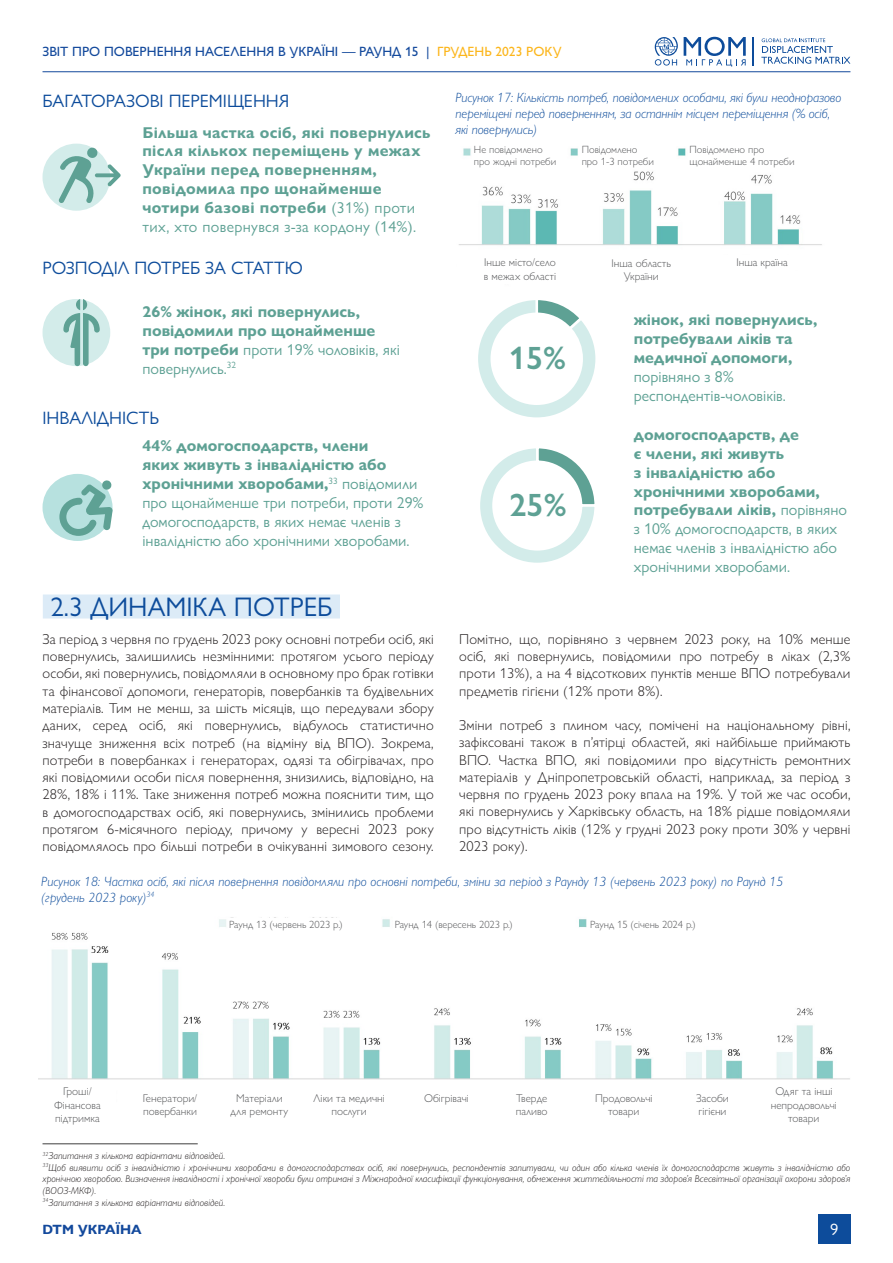
<style>
.page{position:relative;width:893px;height:1263px;background:#fff}
.page>*{position:absolute;margin:0;border:0;box-sizing:border-box;transform-origin:0 0}
.numb_section{font:600 32.4px "Gill Sans Nova";color:#5ea194}
.t1{font:27px "Gill Sans Nova";color:#0d4c9b}
.HEADING_1{font:18px "Gill Sans Nova";color:#0d4c9b}
.t2{font:16.5px "Gill Sans Nova";color:#fff}
.Heading_2{font:700 15.75px/18.9px "Gill Sans Nova";color:#5ea194}
.Heading_2-2{font:15.75px/18.9px "Gill Sans Nova";color:#5ea194}
.Heading_2-3{font:700 15.75px/18.9px "Gill Sans Nova";letter-spacing:.02em;color:#5ea194}
.basic{font:300 14.4px/17.2px "Gill Sans Nova";letter-spacing:.01em;color:#231f20;text-align:justify}
.title_pic{font:italic 300 13.5px/16.2px "Gill Sans Nova";color:#0d4c9b}
.t3{font:500 13.5px "Gill Sans Nova";color:#13499c}
.t4{font:700 13.5px "Gill Sans Nova";color:#13499c}
.t5{font:300 11.25px/13.5px "Gill Sans Nova";color:#57585a;text-align:center}
.t6{font:300 10.5px/12px "Gill Sans Nova";color:#57585a}
.t7{font:italic 300 10.05px/11.7px "Gill Sans Nova";color:#231f20;text-align:justify}
.s1{color:#fcb61c}
.s2{font-weight:400}
.s3{font-weight:700}
</style>
<div class="page">
<hr style="left:43px;top:71px;width:807px;height:1px;background:#13499c">
<div style="left:818px;top:1215px;width:32px;height:29px;background:#0d4c9b"></div>
<svg style="left:752px;top:37px;width:1px;height:29px"></svg>
<svg style="left:761px;top:38px;width:89px;height:26px"></svg>
<svg style="left:655px;top:37px;width:23px;height:29px"></svg>
<svg style="left:684px;top:37px;width:62px;height:30px"></svg>
<div style="left:43px;top:594px;width:297px;height:24px;background:#dcebf7"></div>
<div style="left:43px;top:144px;width:67px;height:67px;background:#d3ecea;border-radius:50%"></div>
<svg style="left:58px;top:147px;width:63px;height:56px"></svg>
<div style="left:43px;top:474px;width:70px;height:67px;background:#b7e1df;border-radius:50%"></div>
<div style="left:43px;top:299px;width:67px;height:67px;background:#d3ecea;border-radius:50%"></div>
<svg style="left:63px;top:299px;width:37px;height:67px"></svg>
<img style="left:459px;top:148px;width:363px;height:98px">
<img style="left:39px;top:917px;width:811px;height:163px">
<svg style="left:478px;top:300px;width:118px;height:118px"></svg>
<svg style="left:480px;top:448px;width:115px;height:115px"></svg>
<hr style="left:43px;top:1143px;width:155px;height:1px;background:#3e3e3f">
<svg style="left:59px;top:480px;width:54px;height:56px"></svg>
<div style="left:473px;top:144px;width:93px;height:22px;background:#fff"></div>
<div style="left:580px;top:143px;width:94px;height:24px;background:#fff"></div>
<div style="left:688px;top:143px;width:132px;height:24px;background:#fff"></div>
<div style="left:228px;top:918px;width:131px;height:12px;background:#fff"></div>
<div style="left:393px;top:917px;width:152px;height:14px;background:#fff"></div>
<div style="left:589px;top:917px;width:152px;height:14px;background:#fff"></div>
<p class="t3" style="left:43px;top:43px;width:521px">ЗВІТ ПРО ПОВЕРНЕННЯ НАСЕЛЕННЯ В УКРАЇНІ — РАУНД 15 | <span class="s1">ГРУДЕНЬ 2023 РОКУ</span></p>
<p class="HEADING_1" style="left:43px;top:90px;width:248px">БАГАТОРАЗОВІ ПЕРЕМІЩЕННЯ</p>
<p class="Heading_2-3" style="left:142px;top:123px;width:290px">Більша частка осіб, які повернулись після кількох переміщень у межах України перед поверненням, повідомила про щонайменше чотири базові потреби <span class="s2">(31%) проти тих, хто повернувся з-за кордону (14%).</span></p>
<p class="HEADING_1" style="left:43px;top:257px;width:262px">РОЗПОДІЛ ПОТРЕБ ЗА СТАТТЮ</p>
<p class="Heading_2" style="left:142px;top:302px;width:259px">26% жінок, які повернулись, повідомили про щонайменше три потреби <span class="s2">проти 19% чоловіків, які повернулись.</span><sup>32</sup></p>
<p class="HEADING_1" style="left:43px;top:407px;width:118px">ІНВАЛІДНІСТЬ</p>
<p class="Heading_2-2" style="left:142px;top:436px;width:283px"><span class="s3">44% домогосподарств, члени<br>яких живуть з інвалідністю або хронічними хворобами,</span><sup>33</sup> повідомили про щонайменше три потреби, проти 29% домогосподарств, в яких немає членів з інвалідністю або хронічними хворобами.</p>
<p class="title_pic" style="left:455px;top:89px;width:387px">Рисунок 17: Кількість потреб, повідомлених особами, які були неодноразово переміщені перед поверненням, за останнім місцем переміщення (% осіб, які повернулись)</p>
<p class="t6" style="left:474px;top:143px;width:84px">Не повідомлено про жодні потреби</p>
<p class="t6" style="left:582px;top:143px;width:74px">Повідомлено про 1-3 потреби</p>
<p class="t6" style="left:690px;top:143px;width:106px">Повідомлено про щонайменше 4 потреби</p>
<p class="t5" style="left:484px;top:256px;width:74px;text-align:left">Інше місто/село в межах області</p>
<p class="numb_section" style="left:509px;top:338px;width:59px">15%</p>
<p class="numb_section" style="left:509px;top:485px;width:59px">25%</p>
<p class="t5" style="left:611px;top:256px;width:61px">Інша область<br>України</p>
<p class="t5" style="left:736px;top:256px;width:53px">Інша країна</p>
<p class="Heading_2" style="left:634px;top:310px;width:185px">жінок, які повернулись, потребували ліків та медичної допомоги, <span class="s2">порівняно з 8% респондентів-чоловіків.</span></p>
<p class="Heading_2" style="left:634px;top:425px;width:215px">домогосподарств, де<br>є члени, які живуть<br>з інвалідністю або хронічними хворобами, потребували ліків, <span class="s2">порівняно з 10% домогосподарств, в яких немає членів з інвалідністю або хронічними хворобами.</span></p>
<p class="t1" style="left:50px;top:590px;width:284px">2.3 ДИНАМІКА ПОТРЕБ</p>
<p class="basic" style="left:43px;top:630px;width:393px">За період з червня по грудень 2023 року основні потреби осіб, які повернулись, залишились незмінними: протягом усього періоду особи, які повернулись, повідомляли в основному про брак готівки та фінансової допомоги, генераторів, повербанків та будівельних матеріалів. Тим не менш, за шість місяців, що передували збору даних, серед осіб, які повернулись, відбулось статистично значуще зниження всіх потреб (на відміну від ВПО). Зокрема, потреби в повербанках і генераторах, одязі та обігрівачах, про які повідомили особи після повернення, знизились, відповідно, на 28%, 18% і 11%. Таке зниження потреб можна пояснити тим, що в домогосподарствах осіб, які повернулись, змінились проблеми протягом 6-місячного періоду, причому у вересні 2023 року повідомлялось про більші потреби в очікуванні зимового сезону.</p>
<p class="basic" style="left:459px;top:630px;width:393px">Помітно, що, порівняно з червнем 2023 року, на 10% менше осіб, які повернулись, повідомили про потребу в ліках (2,3% проти 13%), а на 4 відсоткових пунктів менше ВПО потребували предметів гігієни (12% проти 8%).</p>
<p class="basic" style="left:459px;top:716px;width:393px">Зміни потреб з плином часу, помічені на національному рівні, зафіксовані також в п’ятірці областей, які найбільше приймають ВПО. Частка ВПО, які повідомили про відсутність ремонтних матеріалів у Дніпропетровській області, наприклад, за період з червня по грудень 2023 року впала на 19%. У той же час особи, які повернулись у Харківську область, на 18% рідше повідомляли про відсутність ліків (12% у грудні 2023 року проти 30% у червні 2023 року).</p>
<p class="title_pic" style="left:41px;top:873px;width:743px">Рисунок 18: Частка осіб, які після повернення повідомляли про основні потреби, зміни за період з Раунду 13 (червень 2023 року) пo Раунд 15 (грудень 2023 року)<sup>34</sup></p>
<p class="t6" style="left:229px;top:918px;width:115px">Раунд 13 (червень 2023 р.)</p>
<p class="t6" style="left:395px;top:918px;width:119px">Раунд 14 (вересень 2023 р.)</p>
<p class="t6" style="left:590px;top:918px;width:107px">Раунд 15 (січень 2024 р.)</p>
<p class="t5" style="left:54px;top:1084px;width:48px">Гроші/<br>Фінансова підтримка</p>
<p class="t5" style="left:143px;top:1091px;width:56px;text-align:left">Генератори/ повербанки</p>
<p class="t5" style="left:231px;top:1091px;width:59px">Матеріали для ремонту</p>
<p class="t5" style="left:314px;top:1091px;width:73px">Ліки та медичні послуги</p>
<p class="t5" style="left:424px;top:1091px;width:46px">Обігрівачі</p>
<p class="t5" style="left:516px;top:1091px;width:33px;text-align:left">Тверде паливо</p>
<p class="t5" style="left:595px;top:1091px;width:59px">Продовольчі товари</p>
<p class="t5" style="left:771px;top:1084px;width:68px">Одяг та інші непродовольчі товари</p>
<p class="t5" style="left:696px;top:1091px;width:34px;text-align:left">Засоби гігієни</p>
<p class="t7" style="left:43px;top:1149px;width:184px"><sup>32</sup>Запитання з кількома варіантами відповідей.</p>
<p class="t7" style="left:43px;top:1161px;width:809px"><sup>33</sup>Щоб виявити осіб з інвалідністю і хронічними хворобами в домогосподарствах осіб, які повернулись, респондентів запитували, чи один або кілька членів їх домогосподарств живуть з інвалідністю або хронічною хворобою. Визначення інвалідності і хронічної хвороби були отримані з Міжнародної класифікації функціонування, обмеження життєдіяльності та здоров’я Всесвітньої організації охорони здоров’я (ВООЗ-МКФ).</p>
<p class="t7" style="left:43px;top:1196px;width:184px"><sup>34</sup>Запитання з кількома варіантами відповідей.</p>
<p class="t4" style="left:43px;top:1221px;width:101px">DTM УКРАЇНА</p>
<p class="t2" style="left:830px;top:1220px;width:10px">9</p>
</div>
